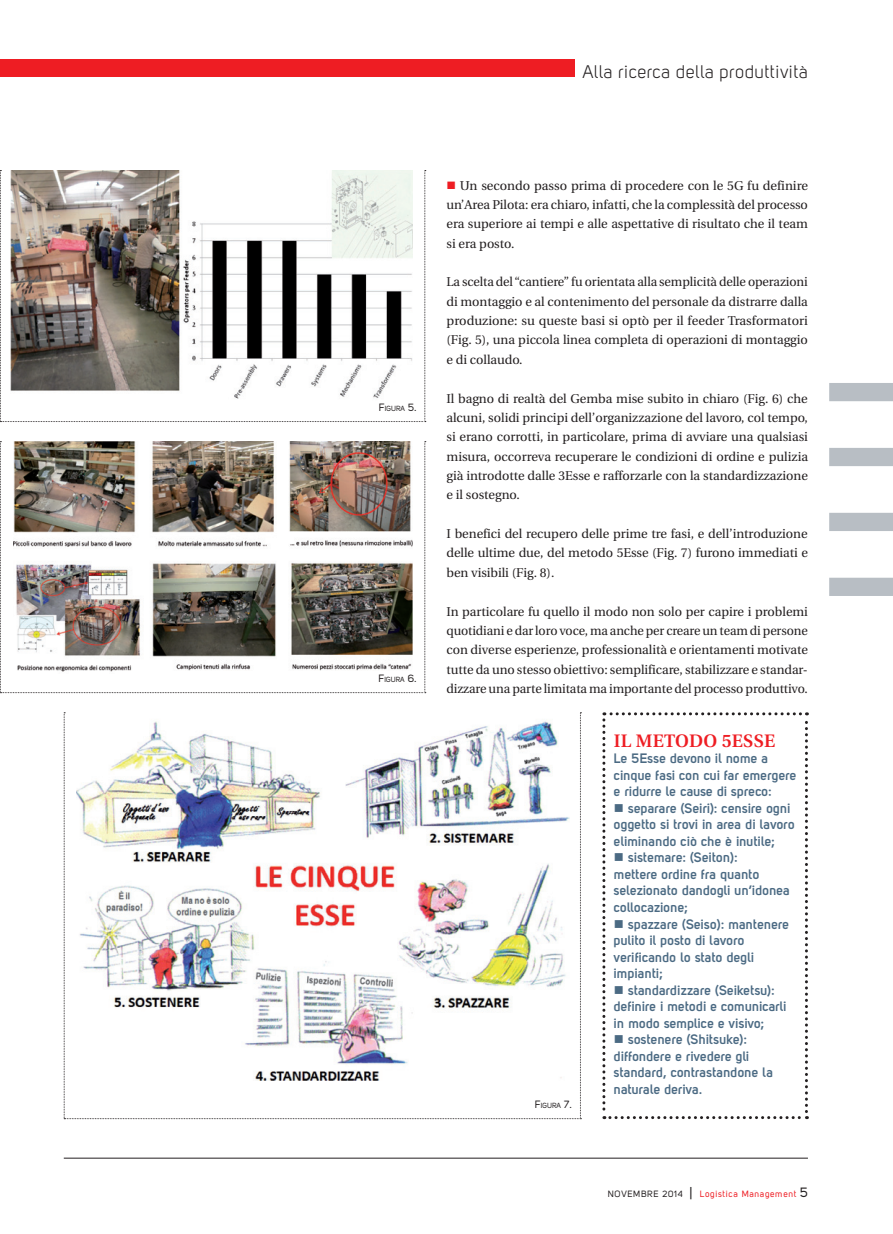
<style>
.page{position:relative;width:893px;height:1234px;background:#fff}
.page>*{position:absolute;margin:0;border:0;box-sizing:border-box;transform-origin:0 0}
.t1{font:18px "Uni Sans Book";letter-spacing:.03em;color:#231f20}
.t2{font:600 18px "Utopia";letter-spacing:.01em;color:#ee1d23}
.t3{font:700 13.5px/16.5px "Uni Sans Semi";letter-spacing:.01em;color:#4b6a83}
.Art_Testo{font:12.75px/19.4px "Utopia";letter-spacing:-.005em;color:#231f20;text-align:justify}
.t4{font:9px "Uni Sans Regular";letter-spacing:.07em;color:#ee1d23}
.t5{font:7.35px "Uni Sans Regular";color:#231f20}
.s1{font-size:10.5px}
.s2{color:#ee1d23}
.s3{color:#231f20}
.s4{font-size:13.5px;color:#231f20}
</style>
<div class="page">
<hr style="left:64px;top:1157px;width:744px;height:1px;background:#231f20">
<div style="left:0;top:60px;width:574px;height:17px;background:#ee1d23"></div>
<div style="left:829px;top:577px;width:64px;height:19px;background:#b8bec4"></div>
<div style="left:829px;top:512px;width:64px;height:19px;background:#b8bec4"></div>
<div style="left:829px;top:448px;width:64px;height:18px;background:#b8bec4"></div>
<div style="left:829px;top:383px;width:64px;height:18px;background:#b8bec4"></div>
<svg style="left:64px;top:712px;width:517px;height:406px"></svg>
<svg style="left:602px;top:712px;width:206px;height:406px"></svg>
<img style="left:0;top:441px;width:426px;height:252px">
<svg style="left:0;top:170px;width:426px;height:252px"></svg>
<img style="left:76px;top:715px;width:493px;height:365px">
<p class="t1" style="left:582px;top:61px;width:227px">Alla ricerca della produttività</p>
<p class="t5" style="left:379px;top:403px;width:39px"><span class="s1">F</span>IGURA <span class="s1">5.</span></p>
<p class="t5" style="left:379px;top:674px;width:40px"><span class="s1">F</span>IGURA <span class="s1">6.</span></p>
<p class="Art_Testo" style="left:446px;top:176px;width:363px"><span class="s2">■</span> Un secondo passo prima di procedere con le 5G fu definire un’Area Pilota: era chiaro, infatti, che la complessità del processo era superiore ai tempi e alle aspettative di risultato che il team si era posto.</p>
<p class="Art_Testo" style="left:446px;top:272px;width:363px">La scelta del “cantiere” fu orientata alla semplicità delle operazioni di montaggio e al contenimento del personale da distrarre dalla produzione: su queste basi si optò per il feeder Trasformatori (Fig. 5), una piccola linea completa di operazioni di montaggio e di collaudo.</p>
<p class="Art_Testo" style="left:446px;top:389px;width:363px">Il bagno di realtà del Gemba mise subito in chiaro (Fig. 6) che alcuni, solidi principi dell’organizzazione del lavoro, col tempo, si erano corrotti, in particolare, prima di avviare una qualsiasi misura, occorreva recuperare le condizioni di ordine e pulizia già introdotte dalle 3Esse e rafforzarle con la standardizzazione e il sostegno.</p>
<p class="Art_Testo" style="left:446px;top:524px;width:363px">I benefici del recupero delle prime tre fasi, e dell’introduzione delle ultime due, del metodo 5Esse (Fig. 7) furono immediati e ben visibili (Fig. 8).</p>
<p class="Art_Testo" style="left:446px;top:601px;width:363px">In particolare fu quello il modo non solo per capire i problemi quotidiani e dar loro voce, ma anche per creare un team di persone con diverse esperienze, professionalità e orientamenti motivate tutte da uno stesso obiettivo: semplificare, stabilizzare e standar&shy;dizzare una parte limitata ma importante del processo produttivo.</p>
<p class="t5" style="left:535px;top:1100px;width:38px"><span class="s1">F</span>IGURA <span class="s1">7.</span></p>
<p class="t2" style="left:614px;top:730px;width:163px">IL METODO 5ESSE</p>
<p class="t3" style="left:614px;top:750px;width:184px">Le 5Esse devono il nome a cinque fasi con cui far emergere e ridurre le cause di spreco:</p>
<p class="t3" style="left:614px;top:799px;width:182px">■ separare (Seiri): censire ogni oggetto si trovi in area di lavoro eliminando ciò che è inutile;</p>
<p class="t3" style="left:614px;top:849px;width:178px">■ sistemare: (Seiton):<br>mettere ordine fra quanto selezionato dandogli un’idonea collocazione;</p>
<p class="t3" style="left:614px;top:915px;width:177px">■ spazzare (Seiso): mantenere pulito il posto di lavoro verificando lo stato degli impianti;</p>
<p class="t3" style="left:614px;top:981px;width:174px">■ standardizzare (Seiketsu): definire i metodi e comunicarli in modo semplice e visivo;</p>
<p class="t3" style="left:614px;top:1030px;width:161px">■ sostenere (Shitsuke): diffondere e rivedere gli standard, contrastandone la naturale deriva.</p>
<p class="t4" style="left:608px;top:1187px;width:202px"><span class="s3">NOVEMBRE 2014</span> <span class="s4">|</span> Logistica Management <span class="s4">5</span></p>
</div>
